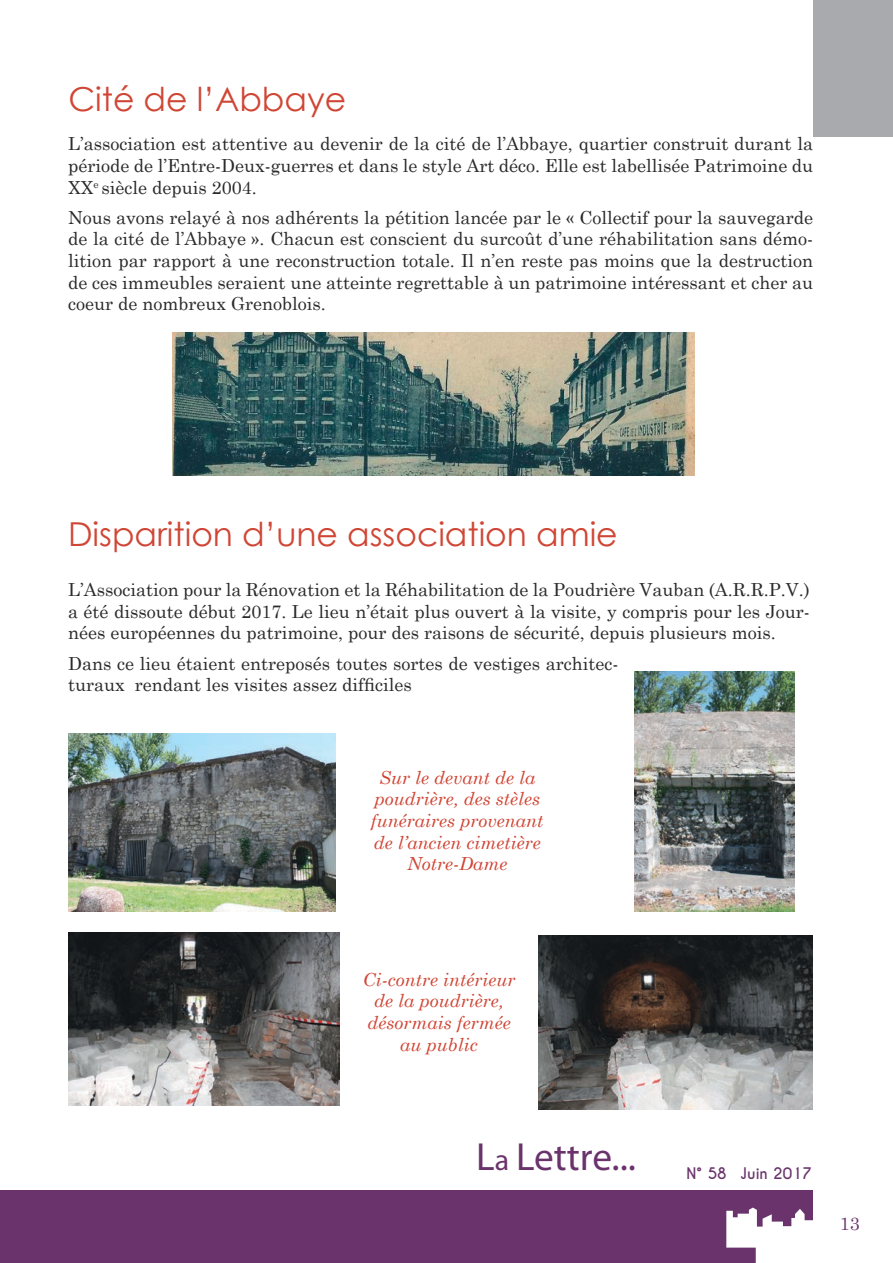
<style>
.page{position:relative;width:893px;height:1263px;background:#fff}
.page>*{position:absolute;margin:0;border:0;box-sizing:border-box;transform-origin:0 0}
.t1{font:39.3px "Myriad Pro";color:#6a336c}
.t2{font:33px "Century Gothic";color:#d04635}
.t3{font:18px/21.6px "Century Schoolbook";color:#2b292a;text-align:justify}
.t4{font:italic 18px/21.6px "Century Schoolbook";color:#d04635;text-align:center}
.t5{font:18px "Century Schoolbook";color:#6a336c}
.t6{font:700 15px "Caviar Dreams";color:#6a336c}
.s1{font-size:30px}
</style>
<div class="page">
<div style="left:0;top:1190px;width:812px;height:73px;background:#6a336c"></div>
<svg style="left:726px;top:1207px;width:87px;height:56px"></svg>
<div style="left:813px;top:0;width:80px;height:136px;background:#a8aaad"></div>
<img style="left:68px;top:734px;width:267px;height:178px">
<img style="left:634px;top:671px;width:160px;height:241px">
<img style="left:68px;top:933px;width:272px;height:173px">
<img style="left:538px;top:936px;width:274px;height:173px">
<img style="left:173px;top:332px;width:521px;height:144px">
<h2 class="t2" style="left:68px;top:85px;width:279px">Cité de l’Abbaye</h2>
<p class="t3" style="left:68px;top:135px;width:747px">L’association est attentive au devenir de la cité de l’Abbaye, quartier construit durant la période de l’Entre-Deux-guerres et dans le style Art déco. Elle est labellisée Patrimoine du XX<sup>e</sup> siècle depuis 2004.</p>
<p class="t3" style="left:68px;top:205px;width:747px">Nous avons relayé à nos adhérents la pétition lancée par le « Collectif pour la sauvegarde de la cité de l’Abbaye ». Chacun est conscient du surcoût d’une réhabilitation sans démo&shy;lition par rapport à une reconstruction totale. Il n’en reste pas moins que la destruction de ces immeubles seraient une atteinte regrettable à un patrimoine intéressant et cher au coeur de nombreux Grenoblois.</p>
<h2 class="t2" style="left:68px;top:521px;width:551px">Disparition d’une association amie</h2>
<p class="t3" style="left:68px;top:580px;width:743px">L’Association pour la Rénovation et la Réhabilitation de la Poudrière Vauban (A.R.R.P.V.) a été dissoute début 2017. Le lieu n’était plus ouvert à la visite, y compris pour les Jour&shy;nées européennes du patrimoine, pour des raisons de sécurité, depuis plusieurs mois.</p>
<p class="t3" style="left:68px;top:654px;width:552px">Dans ce lieu étaient entreposés toutes sortes de vestiges architec&shy;turaux rendant les visites assez difficiles</p>
<p class="t4" style="left:371px;top:768px;width:174px">Sur le devant de la poudrière, des stèles funéraires provenant de l’ancien cimetière<br>Notre-Dame</p>
<p class="t4" style="left:363px;top:970px;width:154px">Ci-contre intérieur de la poudrière, désormais fermée au public</p>
<h1 class="t1" style="left:476px;top:1142px;width:161px">L<span class="s1">a</span> Lettre...</h1>
<p class="t6" style="left:686px;top:1165px;width:127px">N° 58 Juin 2017</p>
<p class="t5" style="left:840px;top:1217px;width:22px">13</p>
</div>
